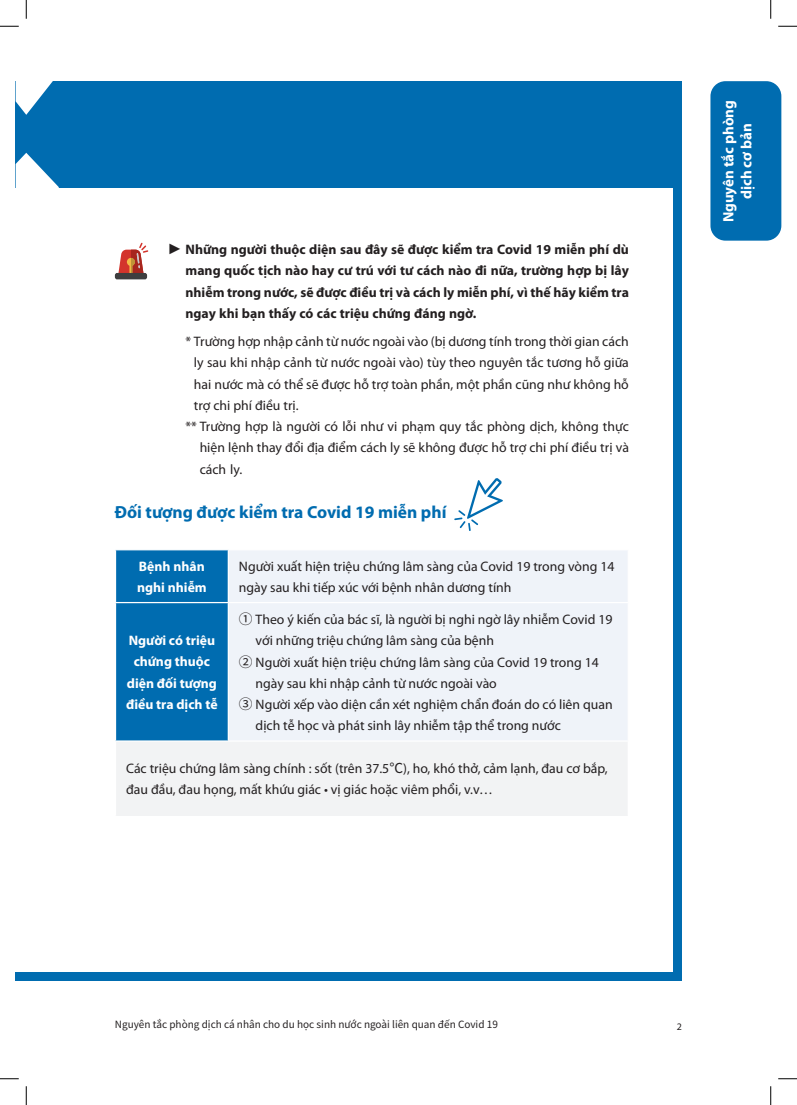
<style>
.page{position:relative;width:797px;height:1105px;background:#fff}
.page>*{position:absolute;margin:0;border:0;box-sizing:border-box;transform-origin:0 0}
.t1{font:700 17.5px "Myriad Pro";color:#006cb0}
.t2{font:700 15px/18px "Myriad Pro";color:#fff;text-align:center}
.t3{font:13.75px/21.2px "Myriad Pro";color:#231f20}
.t4{font:700 13.75px/21.2px "Myriad Pro";color:#231f20;text-align:justify}
.t5{font:700 13.75px/21.2px "Myriad Pro";color:#fff}
.t6{font:10px "Noto Sans CJ Kkr";color:#231f20}
.t7{font:10px "Myriad Pro";color:#231f20}
.s1{font-family:"Arial";font-size:15px}
.s2{font-family:"Noto Sans CJ Kkr"}
</style>
<div class="page">
<div style="left:673px;top:187px;width:9px;height:794px;background:#006cb0"></div>
<div style="left:16px;top:81px;width:666px;height:106px;background:#006cb0"></div>
<svg style="left:16px;top:81px;width:37px;height:34px"></svg>
<svg style="left:16px;top:153px;width:43px;height:35px"></svg>
<div style="left:16px;top:972px;width:657px;height:9px;background:#006cb0"></div>
<div style="left:710px;top:81px;width:71px;height:160px;background:#006cb0;border-radius:15px"></div>
<svg style="left:118px;top:243px;width:30px;height:33px"></svg>
<div style="left:115px;top:273px;width:32px;height:6px;background:#3e3e3f;border-radius:2px"></div>
<div style="left:116px;top:550px;width:112px;height:190px;background:#006cb0"></div>
<div style="left:229px;top:551px;width:398px;height:189px;background:#eff3f9"></div>
<div style="left:115px;top:741px;width:513px;height:75px;background:#f2f3f4"></div>
<hr style="left:115px;top:602px;width:113px;height:1px;background:#fff">
<hr style="left:228px;top:602px;width:401px;height:1px;background:#fff">
<hr style="left:115px;top:740px;width:113px;height:2px;background:#fff">
<hr style="left:115px;top:742px;width:1px;height:74px;background:#fff">
<hr style="left:228px;top:740px;width:401px;height:2px;background:#fff">
<hr style="left:627px;top:742px;width:2px;height:74px;background:#fff">
<svg style="left:454px;top:478px;width:49px;height:53px"></svg>
<svg style="left:0;top:25px;width:19px;height:2px"></svg>
<svg style="left:778px;top:25px;width:19px;height:2px"></svg>
<svg style="left:0;top:1078px;width:19px;height:1px"></svg>
<svg style="left:778px;top:1078px;width:19px;height:1px"></svg>
<svg style="left:25px;top:0;width:2px;height:19px"></svg>
<svg style="left:25px;top:1086px;width:2px;height:19px"></svg>
<svg style="left:770px;top:0;width:1px;height:19px"></svg>
<svg style="left:770px;top:1086px;width:1px;height:19px"></svg>
<p class="t4" style="left:185px;top:238px;width:445px;text-indent:-18px"><span class="s1">►</span> Những người thuộc diện sau đây sẽ được kiểm tra Covid 19 miễn phí dù mang quốc tịch nào hay cư trú với tư cách nào đi nữa, trường hợp bị lây nhiễm trong nước, sẽ được điều trị và cách ly miễn phí, vì thế hãy kiểm tra ngay khi bạn thấy có các triệu chứng đáng ngờ.</p>
<p class="t3" style="left:185px;top:331px;width:445px">* Trường hợp nhập cảnh từ nước ngoài vào (bị dương tính trong thời gian cách</p>
<p class="t3" style="left:194px;top:352px;width:436px">ly sau khi nhập cảnh từ nước ngoài vào) tùy theo nguyên tắc tương hỗ giữa</p>
<p class="t3" style="left:194px;top:373px;width:436px">hai nước mà có thể sẽ được hỗ trợ toàn phần, một phần cũng như không hỗ</p>
<p class="t3" style="left:194px;top:394px;width:106px">trợ chi phí điều trị.</p>
<p class="t3" style="left:185px;top:416px;width:445px">** Trường hợp là người có lỗi như vi phạm quy tắc phòng dịch, không thực</p>
<p class="t3" style="left:200px;top:437px;width:431px">hiện lệnh thay đổi địa điểm cách ly sẽ không được hỗ trợ chi phí điều trị và</p>
<p class="t3" style="left:200px;top:458px;width:44px">cách ly.</p>
<p class="t1" style="left:115px;top:501px;width:333px">Đối tượng được kiểm tra Covid 19 miễn phí</p>
<p class="t5" style="left:137px;top:555px;width:71px">Bệnh nhân nghi nhiễm</p>
<p class="t3" style="left:239px;top:555px;width:377px">Người xuất hiện triệu chứng lâm sàng của Covid 19 trong vòng 14 ngày sau khi tiếp xúc với bệnh nhân dương tính</p>
<p class="t3" style="left:239px;top:609px;width:375px"><span class="s2">①</span> Theo ý kiến của bác sĩ, là người bị nghi ngờ lây nhiễm Covid 19</p>
<p class="t3" style="left:256px;top:630px;width:240px">với những triệu chứng lâm sàng của bệnh</p>
<p class="t3" style="left:239px;top:651px;width:361px"><span class="s2">②</span> Người xuất hiện triệu chứng lâm sàng của Covid 19 trong 14</p>
<p class="t3" style="left:256px;top:672px;width:243px">ngày sau khi nhập cảnh từ nước ngoài vào</p>
<p class="t3" style="left:239px;top:694px;width:375px"><span class="s2">③</span> Người xếp vào diện cần xét nghiệm chẩn đoán do có liên quan</p>
<p class="t3" style="left:256px;top:715px;width:307px">dịch tễ học và phát sinh lây nhiễm tập thể trong nước</p>
<p class="t3" style="left:126px;top:758px;width:483px">Các triệu chứng lâm sàng chính : sốt (trên 37.5<span class="s2">℃</span>), ho, khó thở, cảm lạnh, đau cơ bắp, đau đầu, đau họng, mất khứu giác • vị giác hoặc viêm phổi, v.v…</p>
<p class="t5" style="left:126px;top:629px;width:93px;text-align:center">Người có triệu chứng thuộc diện đối tượng điều tra dịch tễ</p>
<p class="t2" style="left:719px;top:222px;width:124px;rotate:-90deg">Nguyên tắc phòng dịch cơ bản</p>
<p class="t6" style="left:115px;top:1018px;width:384px">Nguyên tắc phòng dịch cá nhân cho du học sinh nước ngoài liên quan đến Covid 19</p>
<p class="t7" style="left:677px;top:1020px;width:7px">2</p>
</div>
